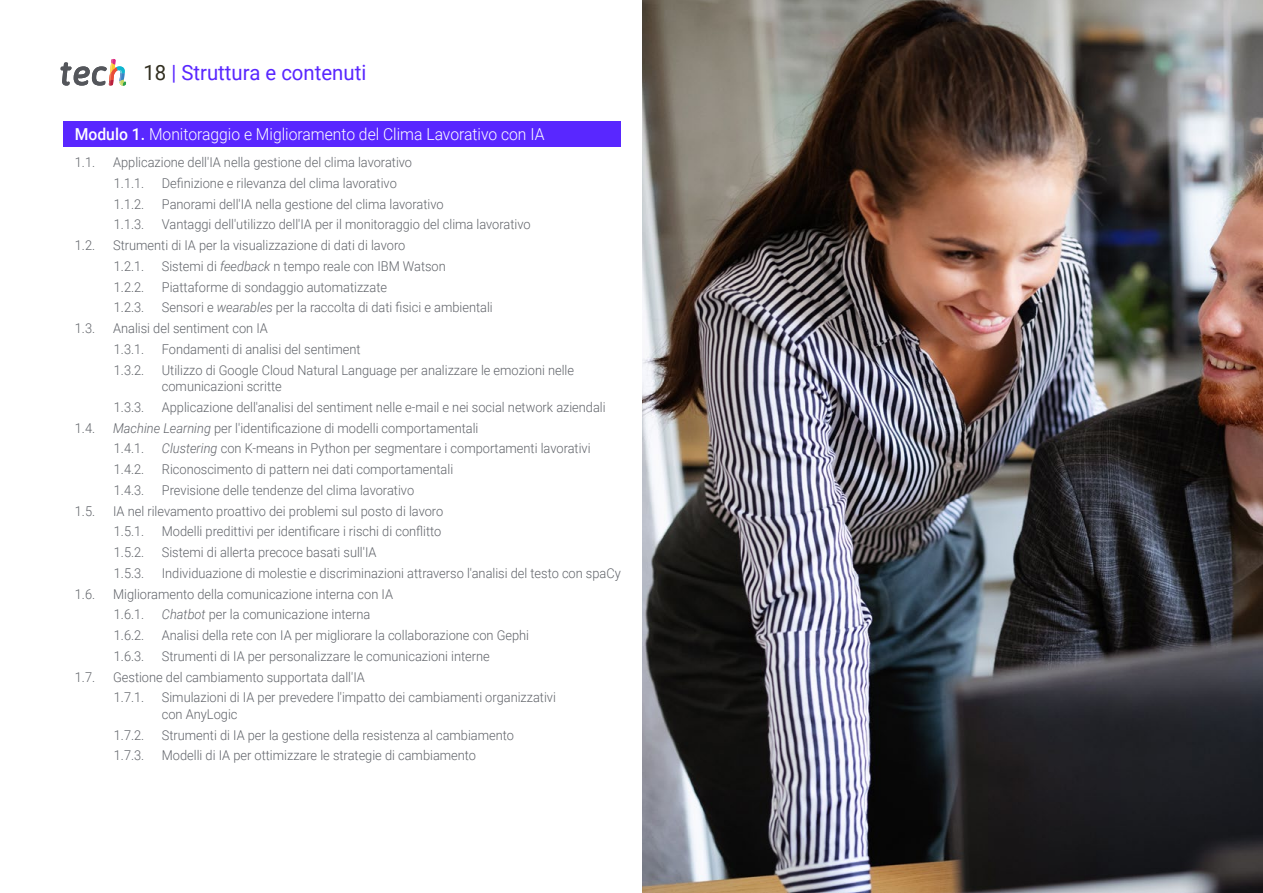
<style>
.page{position:relative;width:1263px;height:893px;background:#fff}
.page>*{position:absolute;margin:0;border:0;box-sizing:border-box;transform-origin:0 0}
.t1{font:21px "Roboto";color:#5927ff}
.t2{font:300 16.5px "Roboto";color:#fff;scale:.95 1}
.t3{font:300 13.5px/20.7px "Roboto";color:#61646a;scale:.95 1}
.s1{color:#312e20}
.s2{font-weight:500}
.s3{font-style:italic}
</style>
<div class="page">
<div style="left:64px;top:121px;width:557px;height:25px;background:#5927ff"></div>
<img style="left:642px;top:0;width:621px;height:893px">
<svg style="left:61px;top:59px;width:65px;height:27px"></svg>
<h1 class="t1" style="left:144px;top:57px;width:224px"><span class="s1">18</span> | Struttura e contenuti</h1>
<p class="t2" style="left:75px;top:123px;width:496px"><span class="s2">Modulo 1.</span> Monitoraggio e Miglioramento del Clima Lavorativo con IA</p>
<p class="t3" style="left:75px;top:151px;width:23px">1.1.</p>
<p class="t3" style="left:113px;top:151px;width:316px">Applicazione dell'IA nella gestione del clima lavorativo<br>1.1.1.</p>
<p class="t3" style="left:162px;top:172px;width:249px">Definizione e rilevanza del clima lavorativo</p>
<p class="t3" style="left:114px;top:193px;width:34px">1.1.2.</p>
<p class="t3" style="left:162px;top:193px;width:298px">Panorami dell'IA nella gestione del clima lavorativo</p>
<p class="t3" style="left:114px;top:214px;width:34px">1.1.3.</p>
<p class="t3" style="left:162px;top:214px;width:390px">Vantaggi dell'utilizzo dell'IA per il monitoraggio del clima lavorativo</p>
<p class="t3" style="left:75px;top:234px;width:23px">1.2.</p>
<p class="t3" style="left:113px;top:234px;width:309px">Strumenti di IA per la visualizzazione di dati di lavoro<br>1.2.1.</p>
<p class="t3" style="left:162px;top:255px;width:300px">Sistemi di <span class="s3">feedback</span> n tempo reale con IBM Watson</p>
<p class="t3" style="left:114px;top:276px;width:34px">1.2.2.</p>
<p class="t3" style="left:162px;top:276px;width:239px">Piattaforme di sondaggio automatizzate</p>
<p class="t3" style="left:114px;top:297px;width:34px">1.2.3.</p>
<p class="t3" style="left:162px;top:297px;width:350px">Sensori e <span class="s3">wearables</span> per la raccolta di dati fisici e ambientali</p>
<p class="t3" style="left:75px;top:317px;width:23px">1.3.</p>
<p class="t3" style="left:113px;top:317px;width:164px">Analisi del sentiment con IA<br>1.3.1.</p>
<p class="t3" style="left:162px;top:338px;width:211px">Fondamenti di analisi del sentiment</p>
<p class="t3" style="left:114px;top:359px;width:34px">1.3.2.</p>
<p class="t3" style="left:162px;top:361px;width:435px;line-height:16.5px">Utilizzo di Google Cloud Natural Language per analizzare le emozioni nelle comunicazioni scritte</p>
<p class="t3" style="left:114px;top:396px;width:34px">1.3.3.</p>
<p class="t3" style="left:162px;top:396px;width:469px">Applicazione dell'analisi del sentiment nelle e-mail e nei social network aziendali</p>
<p class="t3" style="left:75px;top:417px;width:23px">1.4.</p>
<p class="t3" style="left:113px;top:417px;width:386px"><span class="s3">Machine Learning</span> per l'identificazione di modelli comportamentali<br>1.4.1.</p>
<p class="t3" style="left:162px;top:438px;width:453px"><span class="s3">Clustering</span> con K-means in Python per segmentare i comportamenti lavorativi</p>
<p class="t3" style="left:114px;top:458px;width:34px">1.4.2.</p>
<p class="t3" style="left:162px;top:458px;width:308px">Riconoscimento di pattern nei dati comportamentali</p>
<p class="t3" style="left:114px;top:479px;width:34px">1.4.3.</p>
<p class="t3" style="left:162px;top:479px;width:267px">Previsione delle tendenze del clima lavorativo</p>
<p class="t3" style="left:75px;top:500px;width:23px">1.5.</p>
<p class="t3" style="left:113px;top:500px;width:349px">IA nel rilevamento proattivo dei problemi sul posto di lavoro<br>1.5.1.</p>
<p class="t3" style="left:162px;top:521px;width:296px">Modelli predittivi per identificare i rischi di conflitto</p>
<p class="t3" style="left:114px;top:541px;width:34px">1.5.2.</p>
<p class="t3" style="left:162px;top:541px;width:227px">Sistemi di allerta precoce basati sull'IA</p>
<p class="t3" style="left:114px;top:562px;width:34px">1.5.3.</p>
<p class="t3" style="left:162px;top:562px;width:485px">Individuazione di molestie e discriminazioni attraverso l'analisi del testo con spaCy</p>
<p class="t3" style="left:75px;top:583px;width:23px">1.6.</p>
<p class="t3" style="left:113px;top:583px;width:296px">Miglioramento della comunicazione interna con IA<br>1.6.1.</p>
<p class="t3" style="left:162px;top:604px;width:221px"><span class="s3">Chatbot</span> per la comunicazione interna</p>
<p class="t3" style="left:114px;top:624px;width:34px">1.6.2.</p>
<p class="t3" style="left:162px;top:624px;width:388px">Analisi della rete con IA per migliorare la collaborazione con Gephi</p>
<p class="t3" style="left:114px;top:645px;width:34px">1.6.3.</p>
<p class="t3" style="left:162px;top:645px;width:347px">Strumenti di IA per personalizzare le comunicazioni interne</p>
<p class="t3" style="left:75px;top:666px;width:23px">1.7.</p>
<p class="t3" style="left:113px;top:666px;width:267px">Gestione del cambiamento supportata dall'IA<br>1.7.1.</p>
<p class="t3" style="left:162px;top:689px;width:416px;line-height:16.5px">Simulazioni di IA per prevedere l'impatto dei cambiamenti organizzativi con AnyLogic</p>
<p class="t3" style="left:114px;top:724px;width:34px">1.7.2.</p>
<p class="t3" style="left:162px;top:724px;width:372px">Strumenti di IA per la gestione della resistenza al cambiamento</p>
<p class="t3" style="left:114px;top:745px;width:34px">1.7.3.</p>
<p class="t3" style="left:162px;top:745px;width:332px">Modelli di IA per ottimizzare le strategie di cambiamento</p>
</div>
